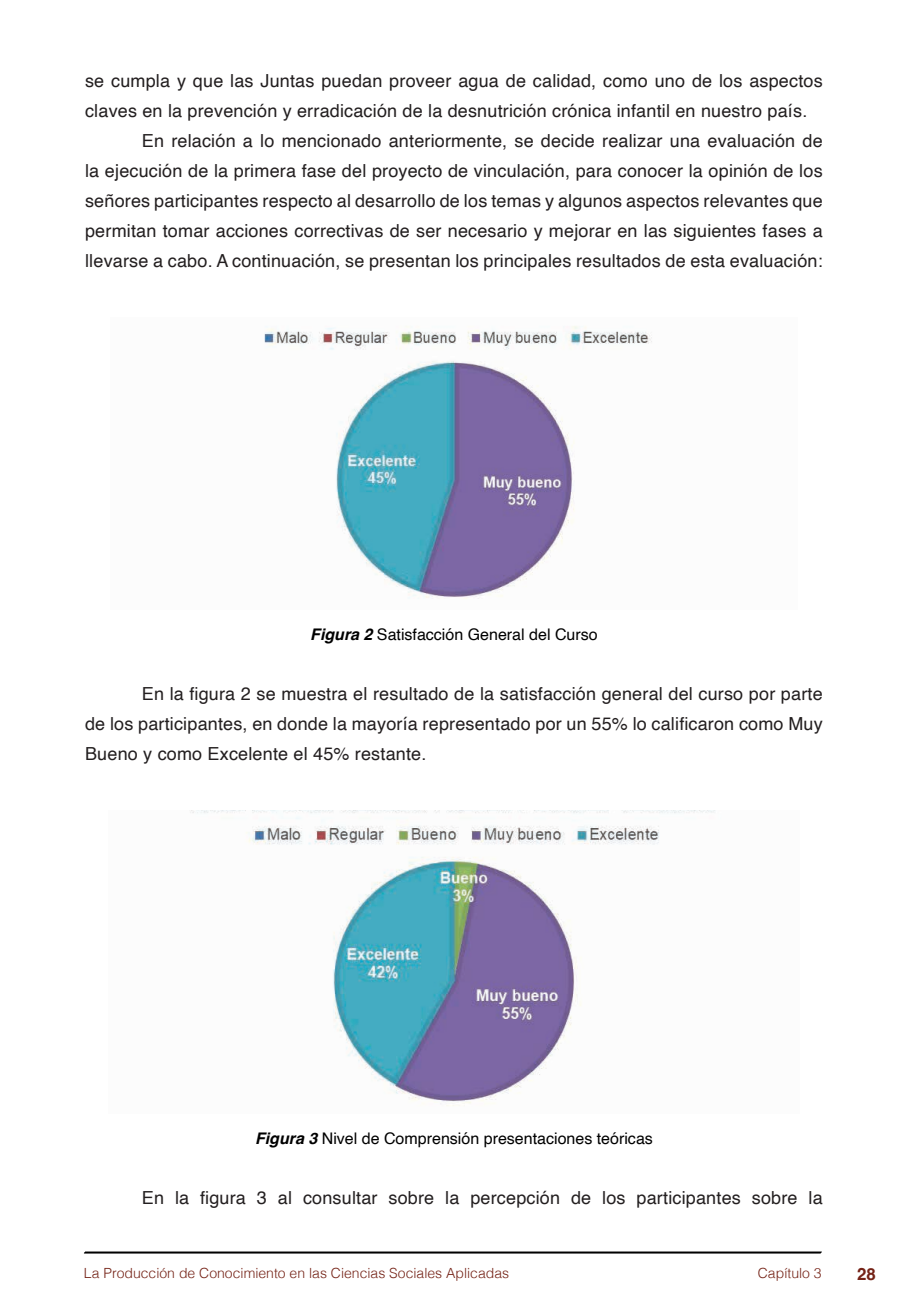
<style>
.page{position:relative;width:908px;height:1304px;background:#fff}
.page>*{position:absolute;margin:0;border:0;box-sizing:border-box;transform-origin:0 0}
.t1{font:18px/30px "Helvetica";letter-spacing:.01em;color:#231f20;text-align:justify}
.t2{font:700 16.8px "Helvetica";color:#752317}
.t3{font:16px "Helvetica";color:#000}
.t4{font:300 14px "Helvetica";color:#752317}
.s1{font-weight:700;font-style:italic}
</style>
<div class="page">
<svg style="left:84px;top:1251px;width:737px;height:3px;background:#515151"></svg>
<img style="left:264px;top:326px;width:388px;height:273px">
<img style="left:190px;top:810px;width:525px;height:296px">
<p class="t1" style="left:85px;top:66px;width:738px">se cumpla y que las Juntas puedan proveer agua de calidad, como uno de los aspectos</p>
<p class="t1" style="left:85px;top:96px;width:723px">claves en la prevención y erradicación de la desnutrición crónica infantil en nuestro país.</p>
<p class="t1" style="left:142px;top:126px;width:682px">En relación a lo mencionado anteriormente, se decide realizar una evaluación de</p>
<p class="t1" style="left:85px;top:156px;width:738px">la ejecución de la primera fase del proyecto de vinculación, para conocer la opinión de los</p>
<p class="t1" style="left:85px;top:186px;width:738px">señores participantes respecto al desarrollo de los temas y algunos aspectos relevantes que</p>
<p class="t1" style="left:85px;top:216px;width:738px">permitan tomar acciones correctivas de ser necesario y mejorar en las siguientes fases a</p>
<p class="t1" style="left:85px;top:246px;width:738px">llevarse a cabo. A continuación, se presentan los principales resultados de esta evaluación:</p>
<p class="t3" style="left:310px;top:622px;width:289px"><span class="s1">Figura 2</span> Satisfacción General del Curso</p>
<p class="t1" style="left:85px;top:679px;width:738px;text-indent:57px">En la figura 2 se muestra el resultado de la satisfacción general del curso por parte de los participantes, en donde la mayoría representado por un 55% lo calificaron como Muy Bueno y como Excelente el 45% restante.</p>
<p class="t3" style="left:255px;top:1126px;width:399px"><span class="s1">Figura 3</span> Nivel de Comprensión presentaciones teóricas</p>
<p class="t1" style="left:142px;top:1183px;width:682px">En la figura 3 al consultar sobre la percepción de los participantes sobre la</p>
<p class="t4" style="left:84px;top:1261px;width:426px">La Producción de Conocimiento en las Ciencias Sociales Aplicadas</p>
<p class="t4" style="left:757px;top:1261px;width:65px">Capítulo 3</p>
<p class="t2" style="left:856px;top:1264px;width:20px">28</p>
</div>
